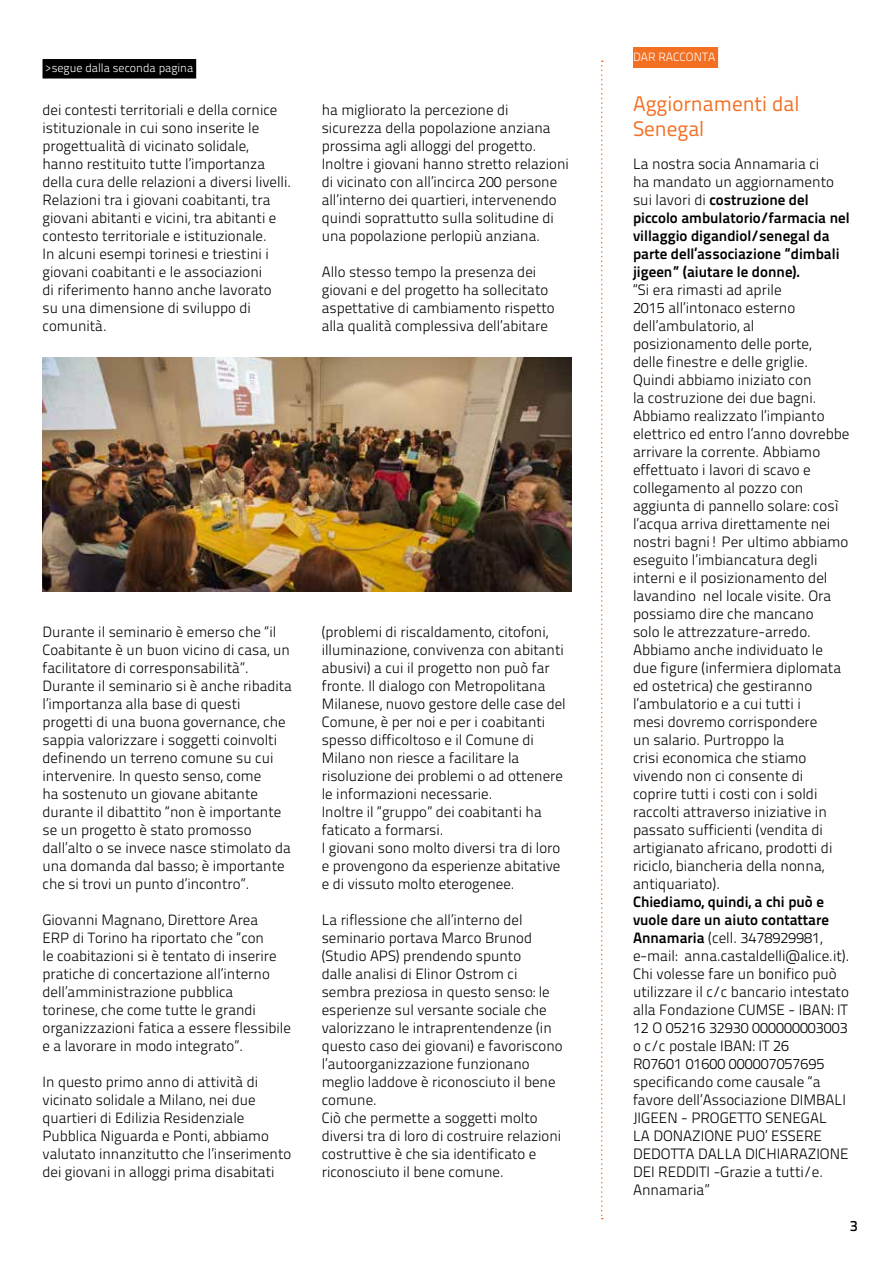
<style>
.page{position:relative;width:893px;height:1263px;background:#fff}
.page>*{position:absolute;margin:0;border:0;box-sizing:border-box;transform-origin:0 0}
.t1{font:21px/25.2px "Titillium Text 25 L 400 wt";color:#f36f21}
.t2{font:15px/18px "Titillium Text 25 L 250 wt";color:#000}
.t3{font:15px/18px "Titillium Text 25 L 800 wt";color:#000}
.t4{font:15px "Titillium Text 25 L 600 wt";color:#000}
.t5{font:14.85px/18px "Titillium Text 25 L 250 wt";color:#000}
.t6{font:12px "Titillium Text 25 L 250 wt";color:#fff}
.s1{font-family:"Titillium Text 25 L 250 wt"}
.s2{font-family:"Titillium Text 25 L 800 wt"}
</style>
<div class="page">
<img style="left:43px;top:358px;width:529px;height:234px">
<div style="left:633px;top:47px;width:85px;height:21px;background:#f36f21"></div>
<div style="left:43px;top:59px;width:153px;height:20px;background:#000"></div>
<svg style="left:601px;top:61px;width:2px;height:1158px"></svg>
<p class="t6" style="left:45px;top:59px;width:150px">&gt;segue dalla seconda pagina</p>
<p class="t5" style="left:43px;top:100px;width:250px">dei contesti territoriali e della cornice istituzionale in cui sono inserite le progettualità di vicinato solidale, hanno restituito tutte l’importanza della cura delle relazioni a diversi livelli.<br>Relazioni tra i giovani coabitanti, tra giovani abitanti e vicini, tra abitanti e contesto territoriale e istituzionale.<br>In alcuni esempi torinesi e triestini i giovani coabitanti e le associazioni<br>di riferimento hanno anche lavorato<br>su una dimensione di sviluppo di comunità.</p>
<p class="t5" style="left:322px;top:100px;width:249px">ha migliorato la percezione di sicurezza della popolazione anziana prossima agli alloggi del progetto.<br>Inoltre i giovani hanno stretto relazioni di vicinato con all’incirca 200 persone all’interno dei quartieri, intervenendo quindi soprattutto sulla solitudine di una popolazione perlopiù anziana.</p>
<p class="t5" style="left:322px;top:262px;width:234px">Allo stesso tempo la presenza dei giovani e del progetto ha sollecitato aspettative di cambiamento rispetto alla qualità complessiva dell’abitare</p>
<p class="t5" style="left:43px;top:622px;width:251px">Durante il seminario è emerso che “il Coabitante è un buon vicino di casa, un facilitatore di corresponsabilità”.<br>Durante il seminario si è anche ribadita l’importanza alla base di questi progetti di una buona governance, che sappia valorizzare i soggetti coinvolti definendo un terreno comune su cui intervenire. In questo senso, come<br>ha sostenuto un giovane abitante durante il dibattito “non è importante se un progetto è stato promosso dall’alto o se invece nasce stimolato da una domanda dal basso; è importante che si trovi un punto d’incontro”.</p>
<p class="t5" style="left:43px;top:910px;width:250px">Giovanni Magnano, Direttore Area<br>ERP di Torino ha riportato che “con<br>le coabitazioni si è tentato di inserire pratiche di concertazione all’interno dell’amministrazione pubblica torinese, che come tutte le grandi organizzazioni fatica a essere flessibile e a lavorare in modo integrato”.</p>
<p class="t5" style="left:43px;top:1072px;width:250px">In questo primo anno di attività di vicinato solidale a Milano, nei due quartieri di Edilizia Residenziale Pubblica Niguarda e Ponti, abbiamo valutato innanzitutto che l’inserimento dei giovani in alloggi prima disabitati</p>
<p class="t5" style="left:322px;top:621px;width:246px">(problemi di riscaldamento, citofoni, illuminazione, convivenza con abitanti abusivi) a cui il progetto non può far fronte. Il dialogo con Metropolitana Milanese, nuovo gestore delle case del Comune, è per noi e per i coabitanti spesso difficoltoso e il Comune di Milano non riesce a facilitare la risoluzione dei problemi o ad ottenere le informazioni necessarie.<br>Inoltre il “gruppo” dei coabitanti ha faticato a formarsi.<br>I giovani sono molto diversi tra di loro e provengono da esperienze abitative e di vissuto molto eterogenee.</p>
<p class="t5" style="left:322px;top:909px;width:242px">La riflessione che all’interno del seminario portava Marco Brunod (Studio APS) prendendo spunto<br>dalle analisi di Elinor Ostrom ci sembra preziosa in questo senso: le esperienze sul versante sociale che valorizzano le intraprentendenze (in questo caso dei giovani) e favoriscono l’autoorganizzazione funzionano meglio laddove è riconosciuto il bene comune.<br>Ciò che permette a soggetti molto diversi tra di loro di costruire relazioni costruttive è che sia identificato e riconosciuto il bene comune.</p>
<p class="t6" style="left:633px;top:48px;width:84px">DAR RACCONTA</p>
<h1 class="t1" style="left:633px;top:90px;width:168px">Aggiornamenti dal<br>Senegal</h1>
<p class="t2" style="left:633px;top:153px;width:203px">La nostra socia Annamaria ci ha mandato un aggiornamento</p>
<p class="t3" style="left:633px;top:189px;width:218px"><span class="s1">sui lavori di</span> costruzione del piccolo ambulatorio/farmacia nel villaggio digandiol/senegal da parte dell’associazione “dimbali jigeen” (aiutare le donne).</p>
<p class="t2" style="left:633px;top:279px;width:218px">“Si era rimasti ad aprile<br>2015 all’intonaco esterno dell’ambulatorio, al posizionamento delle porte,<br>delle finestre e delle griglie.<br>Quindi abbiamo iniziato con<br>la costruzione dei due bagni.<br>Abbiamo realizzato l’impianto elettrico ed entro l’anno dovrebbe arrivare la corrente. Abbiamo effettuato i lavori di scavo e collegamento al pozzo con aggiunta di pannello solare: così l’acqua arriva direttamente nei nostri bagni! Per ultimo abbiamo eseguito l’imbiancatura degli interni e il posizionamento del lavandino nel locale visite. Ora possiamo dire che mancano<br>solo le attrezzature-arredo.<br>Abbiamo anche individuato le due figure (infermiera diplomata ed ostetrica) che gestiranno l’ambulatorio e a cui tutti i<br>mesi dovremo corrispondere<br>un salario. Purtroppo la<br>crisi economica che stiamo vivendo non ci consente di coprire tutti i costi con i soldi raccolti attraverso iniziative in passato sufficienti (vendita di artigianato africano, prodotti di riciclo, biancheria della nonna, antiquariato).</p>
<p class="t3" style="left:633px;top:891px;width:198px">Chiediamo, quindi, a chi può e vuole dare un aiuto contattare</p>
<p class="t2" style="left:633px;top:927px;width:218px"><span class="s2">Annamaria</span> (cell. 3478929981, e-mail: anna.castaldelli@alice.it).<br>Chi volesse fare un bonifico può utilizzare il c/c bancario intestato alla Fondazione CUMSE - IBAN: IT<br>12 O 05216 32930 000000003003 o c/c postale IBAN: IT 26<br>R07601 01600 000007057695 specificando come causale “a favore dell’Associazione DIMBALI<br>JIGEEN - PROGETTO SENEGAL<br>LA DONAZIONE PUO’ ESSERE<br>DEDOTTA DALLA DICHIARAZIONE<br>DEI REDDITI -Grazie a tutti/e.<br>Annamaria”</p>
<p class="t4" style="left:850px;top:1214px;width:9px">3</p>
</div>
